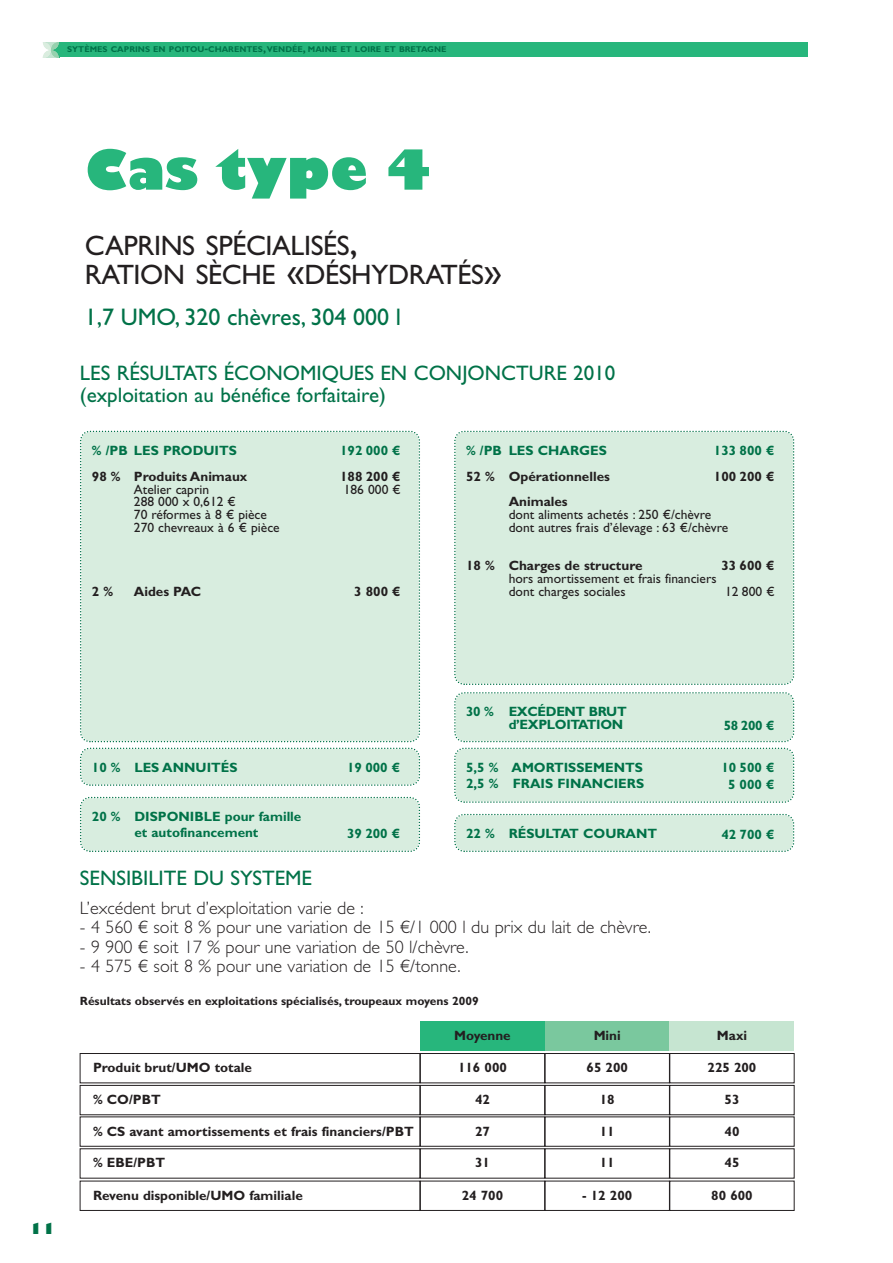
<style>
.page{position:relative;width:893px;height:1263px;background:#fff}
.page>*{position:absolute;margin:0;border:0;box-sizing:border-box;transform-origin:0 0}
.t1{font:800 54px "Gill Sans";color:#27b67c}
.t2{font:28.2px/28.5px "Gill Sans Std";letter-spacing:-.015em;color:#231f20}
.t3{font:24px "Gill Sans Std";color:#007248}
.t4{font:21px/22.5px "Gill Sans Std";color:#007248}
.t5{font:300 18px "Gill Sans Std";color:#231f20}
.t6{font:800 15px "Gill Sans Std";color:#007248}
.t7{font:700 13.5px "Gill Sans Std";color:#231f20}
.t8{font:13.5px/12.8px "Gill Sans Std";color:#231f20}
.t9{font:700 13.5px/16.5px "Gill Sans Std";color:#007248;text-align:center}
.t10{font:700 13.5px/12.8px "Gill Sans Std";letter-spacing:-.025em;color:#007248;text-align:right}
.t11{font:700 12px "Gill Sans Std";color:#231f20}
.t12{font:700 8.4px "Gill Sans Std";color:#007248}
.s1{font-size:11.25px}
.s2{font-size:37.5px}
</style>
<div class="page">
<div style="left:59px;top:42px;width:749px;height:15px;background:#27b67c"></div>
<svg style="left:43px;top:42px;width:16px;height:15px"></svg>
<div style="left:80px;top:430px;width:340px;height:311px;background:#d8eddf"></div>
<div style="left:454px;top:430px;width:341px;height:255px;background:#d8eddf"></div>
<svg style="left:80px;top:741px;width:340px;height:45px"></svg>
<svg style="left:80px;top:796px;width:340px;height:56px;background:#d5ebdd"></svg>
<svg style="left:454px;top:692px;width:341px;height:111px;background:#d8ecdf"></svg>
<svg style="left:454px;top:813px;width:341px;height:39px;background:#d5ebdd"></svg>
<div style="left:420px;top:1021px;width:125px;height:30px;background:#27b67c"></div>
<div style="left:545px;top:1021px;width:124px;height:30px;background:#7ac89e"></div>
<div style="left:669px;top:1021px;width:125px;height:30px;background:#c6e5d1"></div>
<div style="left:420px;top:1053px;width:125px;height:30px;border:1px solid #231f20"></div>
<div style="left:545px;top:1053px;width:124px;height:30px;border:1px solid #231f20"></div>
<div style="left:669px;top:1053px;width:125px;height:30px;border:1px solid #231f20"></div>
<div style="left:80px;top:1053px;width:340px;height:30px;border:1px solid #231f20"></div>
<div style="left:420px;top:1085px;width:125px;height:30px;border:1px solid #231f20"></div>
<div style="left:545px;top:1085px;width:124px;height:30px;border:1px solid #231f20"></div>
<div style="left:669px;top:1085px;width:125px;height:30px;border:1px solid #231f20"></div>
<div style="left:80px;top:1085px;width:340px;height:30px;border:1px solid #231f20"></div>
<div style="left:420px;top:1181px;width:125px;height:30px;border:1px solid #231f20"></div>
<div style="left:545px;top:1181px;width:124px;height:30px;border:1px solid #231f20"></div>
<div style="left:669px;top:1181px;width:125px;height:30px;border:1px solid #231f20"></div>
<div style="left:80px;top:1181px;width:340px;height:30px;border:1px solid #231f20"></div>
<p class="t12" style="left:67px;top:46px;width:381px">SYTÈMES CAPRINS EN POITOU<span class="s1">-</span>CHARENTES<span class="s1">,</span> VENDÉE<span class="s1">,</span> MAINE ET LOIRE ET BRETAGNE</p>
<h1 class="t1" style="left:85px;top:149px;width:349px">Cas type 4</h1>
<h2 class="t2" style="left:85px;top:234px;width:419px">CAPRINS SPÉCIALISÉS<span class="s2">,<br></span>RATION SÈCHE <span class="s2">«</span>DÉSHYDRATÉS<span class="s2">»</span></h2>
<h3 class="t3" style="left:85px;top:307px;width:318px">1,7 UMO, 320 chèvres, 304 000 l</h3>
<h3 class="t4" style="left:80px;top:363px;width:537px">LES RÉSULTATS ÉCONOMIQUES EN CONJONCTURE 2010 (exploitation au bénéfice forfaitaire)</h3>
<p class="t9" style="left:92px;top:443px;width:147px">% /PB LES PRODUITS</p>
<p class="t9" style="left:340px;top:444px;width:62px">192 000 €</p>
<p class="t7" style="left:92px;top:471px;width:157px">98 % Produits Animaux</p>
<p class="t7" style="left:340px;top:471px;width:62px">188 200 €</p>
<p class="t8" style="left:134px;top:484px;width:77px">Atelier caprin</p>
<p class="t8" style="left:344px;top:484px;width:58px">186 000 €</p>
<p class="t8" style="left:134px;top:497px;width:147px">288 000 x 0,612 €<br>70 réformes à 8 € pièce<br>270 chevreaux à 6 € pièce</p>
<p class="t7" style="left:92px;top:586px;width:23px">2 %</p>
<p class="t7" style="left:134px;top:586px;width:69px">Aides PAC</p>
<p class="t7" style="left:354px;top:586px;width:48px">3 800 €</p>
<p class="t9" style="left:466px;top:443px;width:142px">% /PB LES CHARGES</p>
<p class="t9" style="left:714px;top:444px;width:62px">133 800 €</p>
<p class="t7" style="left:466px;top:471px;width:145px">52 % Opérationnelles</p>
<p class="t7" style="left:714px;top:471px;width:62px">100 200 €</p>
<p class="t7" style="left:509px;top:497px;width:61px">Animales</p>
<p class="t8" style="left:509px;top:509px;width:221px">dont aliments achetés : 250 €/chèvre dont autres frais d’élevage : 63 €/chèvre</p>
<p class="t7" style="left:466px;top:560px;width:178px">18 % Charges de structure</p>
<p class="t7" style="left:721px;top:560px;width:55px">33 600 €</p>
<p class="t8" style="left:509px;top:573px;width:209px">hors amortissement et frais financiers dont charges sociales</p>
<p class="t8" style="left:725px;top:586px;width:51px">12 800 €</p>
<p class="t6" style="left:30px;top:1220px;width:27px">11</p>
<p class="t9" style="left:92px;top:761px;width:147px">10 % LES ANNUITÉS</p>
<p class="t9" style="left:347px;top:761px;width:55px">19 000 €</p>
<p class="t9" style="left:92px;top:809px;width:211px">20 % DISPONIBLE pour famille et autofinancement</p>
<p class="t9" style="left:347px;top:827px;width:55px">39 200 €</p>
<h3 class="t4" style="left:80px;top:868px;width:234px">SENSIBILITE DU SYSTEME</h3>
<p class="t10" style="left:466px;top:707px;width:162px">30 % EXCÉDENT BRUT d’EXPLOITATION</p>
<p class="t9" style="left:724px;top:718px;width:52px">58 200 €</p>
<p class="t9" style="left:466px;top:760px;width:178px">5,5 % AMORTISSEMENTS</p>
<p class="t9" style="left:721px;top:761px;width:55px">10 500 €</p>
<p class="t9" style="left:466px;top:777px;width:179px">2,5 % FRAIS FINANCIERS</p>
<p class="t9" style="left:728px;top:777px;width:48px">5 000 €</p>
<p class="t9" style="left:466px;top:827px;width:193px">22 % RÉSULTAT COURANT</p>
<p class="t9" style="left:721px;top:827px;width:55px">42 700 €</p>
<h3 class="t5" style="left:80px;top:901px;width:285px">L’excédent brut d’exploitation varie de :</h3>
<h3 class="t5" style="left:80px;top:920px;width:573px">- 4 560 € soit 8 % pour une variation de 15 €/1 000 l du prix du lait de chèvre.</h3>
<h3 class="t5" style="left:80px;top:940px;width:390px">- 9 900 € soit 17 % pour une variation de 50 l/chèvre.</h3>
<h3 class="t5" style="left:80px;top:959px;width:382px">- 4 575 € soit 8 % pour une variation de 15 €/tonne.</h3>
<p class="t11" style="left:80px;top:997px;width:400px">Résultats observés en exploitations spécialisés, troupeaux moyens 2009</p>
<p class="t7" style="left:454px;top:1031px;width:58px">Moyenne</p>
<p class="t7" style="left:594px;top:1031px;width:29px">Mini</p>
<p class="t7" style="left:717px;top:1031px;width:32px">Maxi</p>
<p class="t7" style="left:458px;top:1062px;width:50px">116 000</p>
<p class="t7" style="left:586px;top:1062px;width:43px">65 200</p>
<p class="t7" style="left:707px;top:1062px;width:50px">225 200</p>
<p class="t7" style="left:93px;top:1062px;width:160px">Produit brut/UMO totale</p>
<p class="t7" style="left:93px;top:1094px;width:69px">% CO/PBT</p>
<p class="t7" style="left:475px;top:1094px;width:16px">42</p>
<p class="t7" style="left:600px;top:1094px;width:16px">18</p>
<p class="t7" style="left:724px;top:1094px;width:16px">53</p>
<p class="t7" style="left:93px;top:1126px;width:322px">% CS avant amortissements et frais financiers/PBT</p>
<p class="t7" style="left:475px;top:1126px;width:16px">27</p>
<p class="t7" style="left:600px;top:1126px;width:16px">11</p>
<p class="t7" style="left:724px;top:1126px;width:16px">40</p>
<p class="t7" style="left:93px;top:1158px;width:74px">% EBE/PBT</p>
<p class="t7" style="left:475px;top:1158px;width:16px">31</p>
<p class="t7" style="left:600px;top:1158px;width:16px">11</p>
<p class="t7" style="left:724px;top:1158px;width:16px">45</p>
<p class="t7" style="left:93px;top:1190px;width:211px">Revenu disponible/UMO familiale</p>
<p class="t7" style="left:462px;top:1190px;width:43px">24 700</p>
<p class="t7" style="left:582px;top:1190px;width:51px">- 12 200</p>
<p class="t7" style="left:711px;top:1190px;width:43px">80 600</p>
</div>
